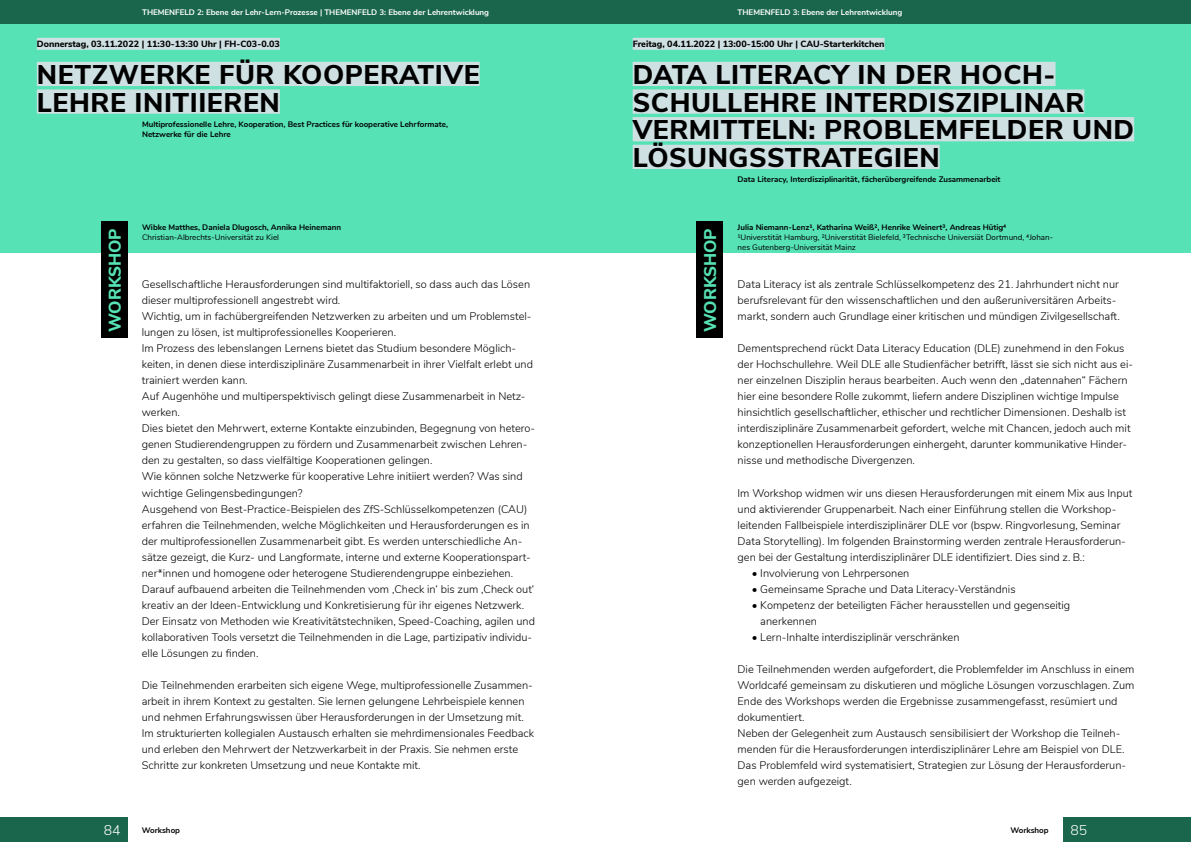
<style>
.page{position:relative;width:1191px;height:842px;background:#fff}
.page>*{position:absolute;margin:0;border:0;box-sizing:border-box;transform-origin:0 0}
.Inhaltsverzeichnis{font:800 27px/27.6px "Nunito Sans";letter-spacing:.02em;color:#000}
.t1{font:800 17px "Nunito Sans";color:#56e2b4}
.t2{font:300 14px "Nunito Sans";color:#fff}
.t3{font:300 11px/16px "Nunito";color:#000}
.t4{font:800 9px "Nunito Sans";color:#000}
.t5{font:700 8px/9.6px "Nunito";color:#000}
.t6{font:8px/10px "Nunito";color:#000}
.t7{font:700 8px "Nunito Sans";color:#fff}
.t8{font:700 8px "Nunito Sans";color:#000}
</style>
<div class="page">
<div style="left:1063px;top:818px;width:128px;height:24px;background:#1a664d"></div>
<div style="left:0;top:818px;width:128px;height:24px;background:#1a664d"></div>
<div style="left:0;top:24px;width:596px;height:229px;background:#56e2b4"></div>
<div style="left:0;top:0;width:595px;height:24px;background:#1a664d"></div>
<div style="left:101px;top:222px;width:27px;height:116px;background:#000"></div>
<div style="left:37px;top:38px;width:243px;height:12px;background:#cfe0e3"></div>
<div style="left:37px;top:62px;width:443px;height:24px;background:#cfe0e3"></div>
<div style="left:37px;top:89px;width:243px;height:25px;background:#cfe0e3"></div>
<div style="left:595px;top:24px;width:596px;height:229px;background:#56e2b4"></div>
<div style="left:596px;top:0;width:595px;height:24px;background:#1a664d"></div>
<div style="left:696px;top:222px;width:27px;height:116px;background:#000"></div>
<div style="left:632px;top:38px;width:252px;height:12px;background:#cfe0e3"></div>
<div style="left:632px;top:62px;width:423px;height:24px;background:#cfe0e3"></div>
<div style="left:632px;top:89px;width:452px;height:25px;background:#cfe0e3"></div>
<div style="left:632px;top:117px;width:502px;height:24px;background:#cfe0e3"></div>
<div style="left:632px;top:145px;width:307px;height:24px;background:#cfe0e3"></div>
<p class="t7" style="left:142px;top:6px;width:348px">THEMENFELD 2: Ebene der Lehr-Lern-Prozesse | THEMENFELD 3: Ebene der Lehrentwicklung</p>
<p class="t7" style="left:737px;top:6px;width:166px">THEMENFELD 3: Ebene der Lehrentwicklung</p>
<p class="t4" style="left:37px;top:37px;width:244px">Donnerstag, 03.11.2022 | 11:30-13:30 Uhr | FH-C03-0.03</p>
<p class="t4" style="left:632px;top:37px;width:253px">Freitag, 04.11.2022 | 13:00-15:00 Uhr | CAU-Starterkitchen</p>
<p class="Inhaltsverzeichnis" style="left:37px;top:59px;width:444px">NETZWERKE FÜR KOOPERATIVE<br>LEHRE INITIIEREN</p>
<p class="t5" style="left:142px;top:119px;width:307px">Multiprofessionelle Lehre, Kooperation, Best Practices für kooperative Lehrformate,<br>Netzwerke für die Lehre</p>
<p class="Inhaltsverzeichnis" style="left:632px;top:59px;width:503px">DATA LITERACY IN DER HOCH-<br>SCHULLEHRE INTERDISZIPLINAR<br>VERMITTELN: PROBLEMFELDER UND<br>LÖSUNGSSTRATEGIEN</p>
<p class="t5" style="left:737px;top:174px;width:264px">Data Literacy, Interdisziplinarität, fächerübergreifende Zusammenarbeit</p>
<p class="t1" style="left:102px;top:332px;width:106px;rotate:-90deg">WORKSHOP</p>
<p class="t5" style="left:142px;top:222px;width:200px">Wibke Matthes, Daniela Dlugosch, Annika Heinemann</p>
<p class="t6" style="left:142px;top:232px;width:138px">Christian-Albrechts-Universität zu Kiel</p>
<p class="t3" style="left:142px;top:276px;width:390px">Gesellschaftliche Herausforderungen sind multifaktoriell, so dass auch das Lösen dieser multiprofessionell angestrebt wird.</p>
<p class="t3" style="left:142px;top:308px;width:391px">Wichtig, um in fachübergreifenden Netzwerken zu arbeiten und um Problemstel&shy;lungen zu lösen, ist multiprofessionelles Kooperieren.</p>
<p class="t3" style="left:142px;top:340px;width:393px">Im Prozess des lebenslangen Lernens bietet das Studium besondere Möglich&shy;keiten, in denen diese interdisziplinäre Zusammenarbeit in ihrer Vielfalt erlebt und trainiert werden kann.</p>
<p class="t3" style="left:142px;top:388px;width:385px">Auf Augenhöhe und multiperspektivisch gelingt diese Zusammenarbeit in Netz&shy;werken.</p>
<p class="t3" style="left:142px;top:420px;width:395px">Dies bietet den Mehrwert, externe Kontakte einzubinden, Begegnung von hetero&shy;genen Studierendengruppen zu fördern und Zusammenarbeit zwischen Lehren&shy;den zu gestalten, so dass vielfältige Kooperationen gelingen.</p>
<p class="t3" style="left:142px;top:468px;width:382px">Wie können solche Netzwerke für kooperative Lehre initiiert werden? Was sind wichtige Gelingensbedingungen?</p>
<p class="t3" style="left:142px;top:500px;width:391px">Ausgehend von Best-Practice-Beispielen des ZfS-Schlüsselkompetenzen (CAU) erfahren die Teilnehmenden, welche Möglichkeiten und Herausforderungen es in der multiprofessionellen Zusammenarbeit gibt. Es werden unterschiedliche An&shy;sätze gezeigt, die Kurz- und Langformate, interne und externe Kooperationspart&shy;ner*innen und homogene oder heterogene Studierendengruppe einbeziehen.</p>
<p class="t3" style="left:142px;top:580px;width:394px">Darauf aufbauend arbeiten die Teilnehmenden vom ‚Check in‘ bis zum ‚Check out‘ kreativ an der Ideen-Entwicklung und Konkretisierung für ihr eigenes Netzwerk.</p>
<p class="t3" style="left:142px;top:612px;width:395px">Der Einsatz von Methoden wie Kreativitätstechniken, Speed-Coaching, agilen und kollaborativen Tools versetzt die Teilnehmenden in die Lage, partizipativ individu&shy;elle Lösungen zu finden.</p>
<p class="t3" style="left:142px;top:676px;width:394px">Die Teilnehmenden erarbeiten sich eigene Wege, multiprofessionelle Zusammen&shy;arbeit in ihrem Kontext zu gestalten. Sie lernen gelungene Lehrbeispiele kennen und nehmen Erfahrungswissen über Herausforderungen in der Umsetzung mit.<br>Im strukturierten kollegialen Austausch erhalten sie mehrdimensionales Feedback und erleben den Mehrwert der Netzwerkarbeit in der Praxis. Sie nehmen erste Schritte zur konkreten Umsetzung und neue Kontakte mit.</p>
<p class="t1" style="left:698px;top:332px;width:106px;rotate:-90deg">WORKSHOP</p>
<p class="t5" style="left:737px;top:222px;width:270px">Julia Niemann-Lenz1, Katharina Weiß2, Henrike Weinert3, Andreas Hütig4</p>
<p class="t6" style="left:737px;top:232px;width:317px">1Universtität Hamburg, 2Universtität Bielefeld, 3Technische Universiät Dortmund, 4Johan&shy;nes Gutenberg-Universität Mainz</p>
<p class="t3" style="left:737px;top:276px;width:384px">Data Literacy ist als zentrale Schlüsselkompetenz des 21. Jahrhundert nicht nur berufsrelevant für den wissenschaftlichen und den außeruniversitären Arbeits&shy;markt, sondern auch Grundlage einer kritischen und mündigen Zivilgesellschaft.</p>
<p class="t3" style="left:737px;top:340px;width:397px">Dementsprechend rückt Data Literacy Education (DLE) zunehmend in den Fokus der Hochschullehre. Weil DLE alle Studienfächer betrifft, lässt sie sich nicht aus ei&shy;ner einzelnen Disziplin heraus bearbeiten. Auch wenn den „datennahen“ Fächern hier eine besondere Rolle zukommt, liefern andere Disziplinen wichtige Impulse hinsichtlich gesellschaftlicher, ethischer und rechtlicher Dimensionen. Deshalb ist interdisziplinäre Zusammenarbeit gefordert, welche mit Chancen, jedoch auch mit konzeptionellen Herausforderungen einhergeht, darunter kommunikative Hinder&shy;nisse und methodische Divergenzen.</p>
<p class="t3" style="left:737px;top:484px;width:396px">Im Workshop widmen wir uns diesen Herausforderungen mit einem Mix aus Input und aktivierender Gruppenarbeit. Nach einer Einführung stellen die Workshop&shy;leitenden Fallbeispiele interdisziplinärer DLE vor (bspw. Ringvorlesung, Seminar Data Storytelling). Im folgenden Brainstorming werden zentrale Herausforderun&shy;gen bei der Gestaltung interdisziplinärer DLE identifiziert. Dies sind z. B.:</p>
<p class="t3" style="left:752px;top:564px;width:159px">• Involvierung von Lehrpersonen</p>
<p class="t3" style="left:752px;top:580px;width:265px">• Gemeinsame Sprache und Data Literacy-Verständnis</p>
<p class="t3" style="left:760px;top:596px;width:311px;text-indent:-9px">• Kompetenz der beteiligten Fächer herausstellen und gegenseitig anerkennen</p>
<p class="t3" style="left:752px;top:628px;width:209px">• Lern-Inhalte interdisziplinär verschränken</p>
<p class="t3" style="left:737px;top:660px;width:398px">Die Teilnehmenden werden aufgefordert, die Problemfelder im Anschluss in einem Worldcafé gemeinsam zu diskutieren und mögliche Lösungen vorzuschlagen. Zum Ende des Workshops werden die Ergebnisse zusammengefasst, resümiert und dokumentiert.</p>
<p class="t3" style="left:737px;top:724px;width:390px">Neben der Gelegenheit zum Austausch sensibilisiert der Workshop die Teilneh&shy;menden für die Herausforderungen interdisziplinärer Lehre am Beispiel von DLE.<br>Das Problemfeld wird systematisiert, Strategien zur Lösung der Herausforderun&shy;gen werden aufgezeigt.</p>
<p class="t2" style="left:104px;top:820px;width:18px">84</p>
<p class="t2" style="left:1070px;top:820px;width:18px">85</p>
<p class="t8" style="left:142px;top:824px;width:40px">Workshop</p>
<p class="t8" style="left:1010px;top:824px;width:40px">Workshop</p>
</div>
